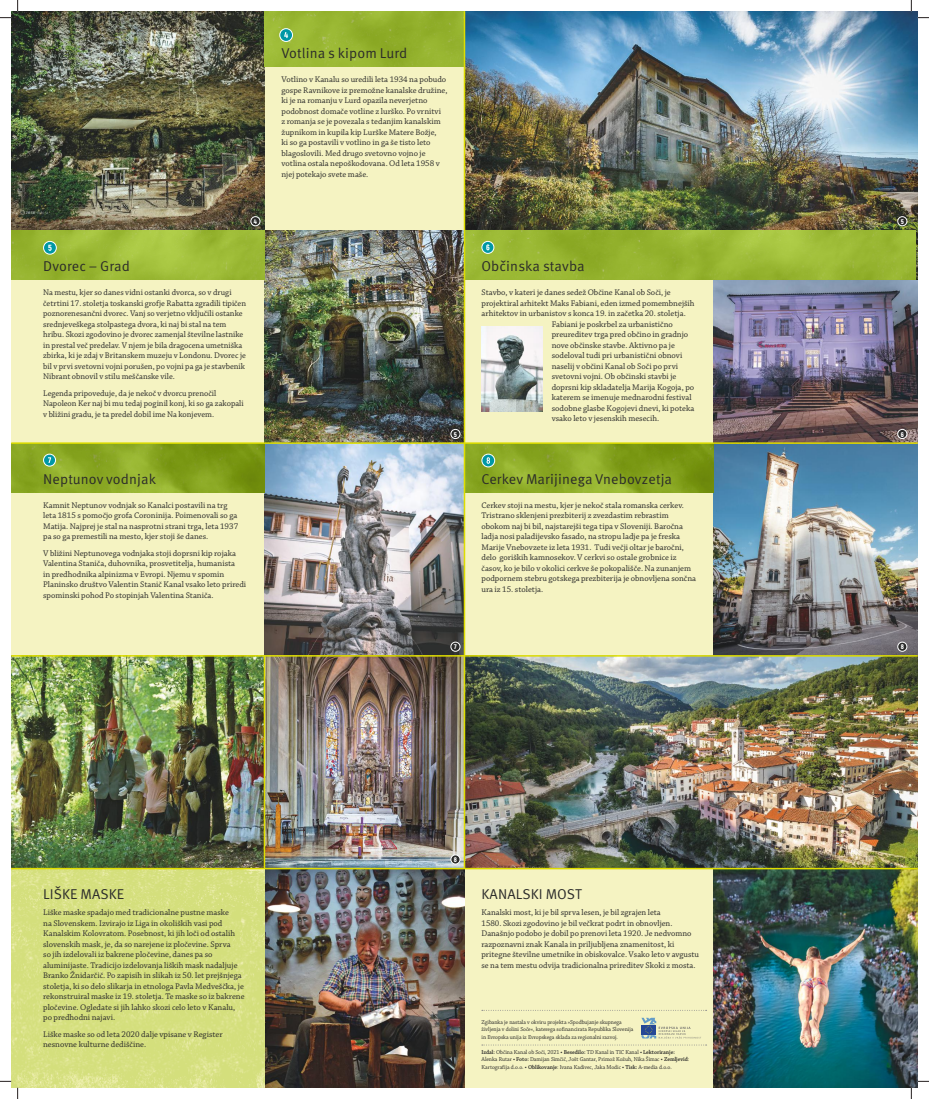
<style>
.page{position:relative;width:929px;height:1099px;background:#fff}
.page>*{position:absolute;margin:0;border:0;box-sizing:border-box;transform-origin:0 0}
.t1{font:14.25px "Meta Pro";letter-spacing:.01em;color:#2b2b2a}
.t2{font:8.62px/10.5px "Chaparral Pro";color:#2b2b2a}
.t3{font:900 6.75px "Akrobat";color:#fff}
.t4{font:6px/7.5px "Chaparral Pro";letter-spacing:-.005em;color:#2b2b2a;scale:.95 1}
.s1{font-weight:600}
</style>
<div class="page">
<div style="left:11px;top:11px;width:906px;height:1076px;background:#f5f3c2"></div>
<img style="left:264px;top:230px;width:199px;height:425px">
<img style="left:713px;top:869px;width:203px;height:218px">
<img style="left:465px;top:656px;width:452px;height:211px">
<img style="left:11px;top:656px;width:453px;height:431px">
<img style="left:713px;top:279px;width:204px;height:376px">
<img style="left:11px;top:11px;width:253px;height:219px">
<img style="left:481px;top:326px;width:61px;height:85px">
<img style="left:465px;top:11px;width:452px;height:268px">
<img style="left:11px;top:444px;width:253px;height:48px">
<img style="left:465px;top:230px;width:450px;height:49px">
<img style="left:465px;top:444px;width:248px;height:48px">
<img style="left:11px;top:230px;width:253px;height:49px">
<img style="left:264px;top:11px;width:199px;height:56px">
<svg style="left:11px;top:869px;width:253px;height:218px;background:#d6e081"></svg>
<hr style="left:11px;top:867px;width:906px;height:2px;background:#dedd00">
<hr style="left:11px;top:655px;width:906px;height:1px;background:#dedd00">
<hr style="left:263px;top:655px;width:2px;height:213px;background:#dedd00">
<hr style="left:463px;top:11px;width:2px;height:857px;background:#dedd00">
<hr style="left:11px;top:442px;width:906px;height:2px;background:#dedd00">
<svg style="left:481px;top:454px;width:13px;height:13px"></svg>
<div style="left:481px;top:453px;width:14px;height:14px;border:1px solid #fff;border-radius:50%"></div>
<svg style="left:486px;top:457px;width:4px;height:6px"></svg>
<svg style="left:481px;top:241px;width:12px;height:12px"></svg>
<div style="left:481px;top:241px;width:13px;height:13px;border:1px solid #fff;border-radius:50%"></div>
<svg style="left:486px;top:244px;width:3px;height:6px"></svg>
<svg style="left:44px;top:454px;width:12px;height:12px"></svg>
<div style="left:43px;top:453px;width:13px;height:13px;border:1px solid #fff;border-radius:50%"></div>
<svg style="left:48px;top:457px;width:3px;height:6px"></svg>
<svg style="left:44px;top:241px;width:12px;height:13px"></svg>
<div style="left:43px;top:241px;width:14px;height:13px;border:1px solid #fff;border-radius:50%"></div>
<svg style="left:48px;top:245px;width:4px;height:6px"></svg>
<div style="left:279px;top:29px;width:13px;height:12px;background:#0097a5;border-radius:50%"></div>
<div style="left:279px;top:28px;width:14px;height:14px;border:1px solid #fff;border-radius:50%"></div>
<svg style="left:284px;top:32px;width:4px;height:6px"></svg>
<div style="left:897px;top:217px;width:9px;height:9px;background:#2b2b2a;border-radius:50%"></div>
<div style="left:897px;top:216px;width:9px;height:10px;border:1px solid #fff;border-radius:50%"></div>
<div style="left:251px;top:217px;width:9px;height:9px;background:#2b2b2a;border-radius:50%"></div>
<div style="left:250px;top:216px;width:10px;height:10px;border:1px solid #fff;border-radius:50%"></div>
<div style="left:897px;top:429px;width:9px;height:9px;background:#2b2b2a;border-radius:50%"></div>
<div style="left:897px;top:429px;width:9px;height:9px;border:1px solid #fff;border-radius:50%"></div>
<div style="left:450px;top:642px;width:10px;height:9px;background:#2b2b2a;border-radius:50%"></div>
<div style="left:450px;top:642px;width:10px;height:9px;border:1px solid #fff;border-radius:50%"></div>
<div style="left:897px;top:642px;width:9px;height:9px;background:#2b2b2a;border-radius:50%"></div>
<div style="left:897px;top:642px;width:9px;height:9px;border:1px solid #fff;border-radius:50%"></div>
<div style="left:450px;top:429px;width:10px;height:9px;background:#2b2b2a;border-radius:50%"></div>
<div style="left:450px;top:429px;width:10px;height:9px;border:1px solid #fff;border-radius:50%"></div>
<div style="left:450px;top:854px;width:10px;height:9px;background:#2b2b2a;border-radius:50%"></div>
<div style="left:450px;top:854px;width:10px;height:10px;border:1px solid #fff;border-radius:50%"></div>
<svg style="left:481px;top:1044px;width:225px;height:1px"></svg>
<svg style="left:641px;top:1017px;width:60px;height:21px"></svg>
<svg style="left:17px;top:0;width:2px;height:11px"></svg>
<svg style="left:17px;top:1087px;width:2px;height:11px"></svg>
<h1 class="t1" style="left:281px;top:43px;width:127px">Votlina s kipom Lurd</h1>
<p class="t2" style="left:281px;top:75px;width:167px">Votlino v Kanalu so uredili leta 1934 na pobudo gospe Ravnikove iz premožne kanalske družine, ki je na romanju v Lurd opazila neverjetno podobnost domače votline z lurško. Po vrnitvi<br>z romanja se je povezala s tedanjim kanalskim župnikom in kupila kip Lurške Matere Božje,<br>ki so ga postavili v votlino in ga še tisto leto blagoslovili. Med drugo svetovno vojno je votlina ostala nepoškodovana. Od leta 1958 v njej potekajo svete maše.</p>
<p class="t3" style="left:254px;top:217px;width:5px">4</p>
<p class="t3" style="left:900px;top:217px;width:5px">5</p>
<h1 class="t1" style="left:43px;top:255px;width:88px">Dvorec − Grad</h1>
<p class="t2" style="left:43px;top:287px;width:204px">Na mestu, kjer so danes vidni ostanki dvorca, so v drugi četrtini 17. stoletja toskanski grofje Rabatta zgradili tipičen poznorenesančni dvorec. Vanj so verjetno vključili ostanke srednjeveškega stolpastega dvora, ki naj bi stal na tem hribu. Skozi zgodovino je dvorec zamenjal številne lastnike in prestal več predelav. V njem je bila dragocena umetniška zbirka, ki je zdaj v Britanskem muzeju v Londonu. Dvorec je bil v prvi svetovni vojni porušen, po vojni pa ga je stavbenik Nibrant obnovil v stilu meščanske vile.</p>
<p class="t2" style="left:43px;top:388px;width:202px">Legenda pripoveduje, da je nekoč v dvorcu prenočil<br>Napoleon Ker naj bi mu tedaj poginil konj, ki so ga zakopali v bližini gradu, je ta predel dobil ime Na konjevem.</p>
<p class="t3" style="left:454px;top:430px;width:5px">5</p>
<h1 class="t1" style="left:481px;top:255px;width:105px">Občinska stavba</h1>
<p class="t2" style="left:481px;top:287px;width:191px">Stavbo, v kateri je danes sedež Občine Kanal ob Soči, je</p>
<p class="t2" style="left:481px;top:298px;width:214px">projektiral arhitekt Maks Fabiani, eden izmed pomembnejših</p>
<p class="t2" style="left:481px;top:308px;width:206px">arhitektov in urbanistov s konca 19. in začetka 20. stoletja.</p>
<p class="t2" style="left:551px;top:319px;width:123px">Fabiani je poskrbel za urbanistično</p>
<p class="t2" style="left:551px;top:329px;width:138px">preureditev trga pred občino in gradnjo</p>
<p class="t2" style="left:551px;top:340px;width:125px">nove občinske stavbe. Aktivno pa je</p>
<p class="t2" style="left:551px;top:350px;width:132px">sodeloval tudi pri urbanistični obnovi</p>
<p class="t2" style="left:551px;top:361px;width:128px">naselij v občini Kanal ob Soči po prvi</p>
<p class="t2" style="left:551px;top:371px;width:126px">svetovni vojni. Ob občinski stavbi je</p>
<p class="t2" style="left:551px;top:382px;width:144px">doprsni kip skladatelja Marija Kogoja, po</p>
<p class="t2" style="left:551px;top:392px;width:141px">katerem se imenuje mednarodni festival</p>
<p class="t2" style="left:551px;top:403px;width:144px">sodobne glasbe Kogojevi dnevi, ki poteka</p>
<p class="t2" style="left:551px;top:413px;width:109px">vsako leto v jesenskih mesecih.</p>
<p class="t3" style="left:900px;top:430px;width:5px">6</p>
<h1 class="t1" style="left:43px;top:468px;width:114px">Neptunov vodnjak</h1>
<p class="t2" style="left:43px;top:500px;width:196px">Kamnit Neptunov vodnjak so Kanalci postavili na trg leta 1815 s pomočjo grofa Coroninija. Poimenovali so ga Matija. Najprej je stal na nasprotni strani trga, leta 1937 pa so ga premestili na mesto, kjer stoji še danes.</p>
<p class="t2" style="left:43px;top:548px;width:204px">V bližini Neptunovega vodnjaka stoji doprsni kip rojaka Valentina Staniča, duhovnika, prosvetitelja, humanista<br>in predhodnika alpinizma v Evropi. Njemu v spomin Planinsko društvo Valentin Stanič Kanal vsako leto priredi spominski pohod Po stopinjah Valentina Staniča.</p>
<h1 class="t1" style="left:43px;top:882px;width:83px">LIŠKE MASKE</h1>
<p class="t2" style="left:43px;top:907px;width:203px">Liške maske spadajo med tradicionalne pustne maske<br>na Slovenskem. Izvirajo iz Liga in okoliških vasi pod Kanalskim Kolovratom. Posebnost, ki jih loči od ostalih slovenskih mask, je, da so narejene iz pločevine. Sprva<br>so jih izdelovali iz bakrene pločevine, danes pa so aluminijaste. Tradicijo izdelovanja liških mask nadaljuje Branko Žnidarčič. Po zapisih in slikah iz 50. let prejšnjega stoletja, ki so delo slikarja in etnologa Pavla Medveščka, je rekonstruiral maske iz 19. stoletja. Te maske so iz bakrene pločevine. Ogledate si jih lahko skozi celo leto v Kanalu, po predhodni najavi.</p>
<p class="t2" style="left:43px;top:1028px;width:181px">Liške maske so od leta 2020 dalje vpisane v Register nesnovne kulturne dediščine.</p>
<h1 class="t1" style="left:481px;top:468px;width:192px">Cerkev Marijinega Vnebovzetja</h1>
<p class="t2" style="left:481px;top:500px;width:216px">Cerkev stoji na mestu, kjer je nekoč stala romanska cerkev.<br>Tristrano sklenjeni prezbiterij z zvezdastim rebrastim obokom naj bi bil, najstarejši tega tipa v Sloveniji. Baročna ladja nosi paladijevsko fasado, na stropu ladje pa je freska Marije Vnebovzete iz leta 1931. Tudi večji oltar je baročni, delo goriških kamnosekov. V cerkvi so ostale grobnice iz časov, ko je bilo v okolici cerkve še pokopališče. Na zunanjem podpornem stebru gotskega prezbiterija je obnovljena sončna ura iz 15. stoletja.</p>
<p class="t3" style="left:454px;top:642px;width:4px">7</p>
<p class="t3" style="left:900px;top:642px;width:5px">8</p>
<p class="t3" style="left:453px;top:855px;width:5px">8</p>
<h1 class="t1" style="left:481px;top:882px;width:102px">KANALSKI MOST</h1>
<p class="t2" style="left:481px;top:907px;width:219px">Kanalski most, ki je bil sprva lesen, je bil zgrajen leta<br>1580. Skozi zgodovino je bil večkrat podrt in obnovljen.<br>Današnjo podobo je dobil po prenovi leta 1920. Je nedvomno razpoznavni znak Kanala in priljubljena znamenitost, ki pritegne številne umetnike in obiskovalce. Vsako leto v avgustu se na tem mestu odvija tradicionalna prireditev Skoki z mosta.</p>
<p class="t4" style="left:481px;top:1018px;width:161px">Zgibanka je nastala v okviru projekta »Spodbujanje skupnega življenja v dolini Soče«, katerega sofinancirata Republika Slovenija in Evropska unija iz Evropskega sklada za regionalni razvoj.</p>
<p class="t4" style="left:481px;top:1048px;width:220px"><span class="s1">Izdal:</span> Občina Kanal ob Soči, 2021 <span class="s1">• Besedilo:</span> TD Kanal in TIC Kanal <span class="s1">• Lektoriranje:<br></span>Alenka Rutar <span class="s1">• Foto:</span> Damijan Simčič, Jošt Gantar, Primož Kožuh, Nika Šimac <span class="s1">• Zemljevid</span>:<br>Kartografija d.o.o. <span class="s1">• Oblikovanje</span>: Ivana Kadivec, Jaka Modic <span class="s1">• Tisk:</span> A-media d.o.o.</p>
</div>
